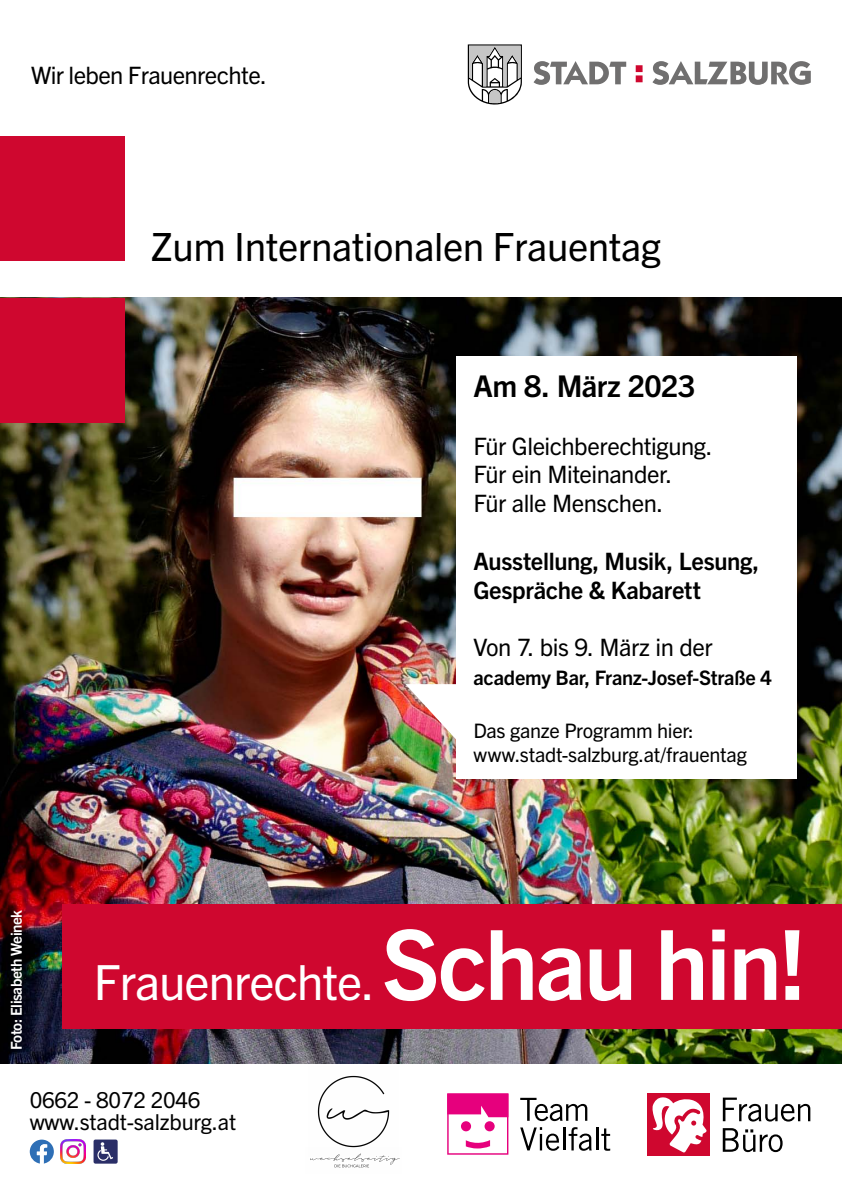
<style>
.page{position:relative;width:842px;height:1192px;background:#fff}
.page>*{position:absolute;margin:0;border:0;box-sizing:border-box;transform-origin:0 0}
.t1{font:48.5px "Trade Gothic Next LT Pro";letter-spacing:-.025em;color:#fff}
.t2{font:39px "Trade Gothic Next LT Pro";letter-spacing:-.01em;color:#000}
.t3{font:700 30px "Trade Gothic Next LT Pro";letter-spacing:-.02em;color:#000}
.t4{font:24px/28.8px "Trade Gothic Next LT Pro";letter-spacing:-.025em;color:#000}
.t5{font:700 24px/28.8px "Trade Gothic Next LT Pro";letter-spacing:-.015em;color:#000}
.t6{font:22px/22px "Trade Gothic Next LT Pro";letter-spacing:-.01em;color:#000}
.t7{font:20px/24px "Trade Gothic Next LT Pro";letter-spacing:-.015em;color:#000}
.t8{font:700 20px "Trade Gothic Next LT Pro";letter-spacing:-.015em;color:#000}
.t9{font:700 15px "Trade Gothic Next LT Pro";letter-spacing:-.025em;color:#fff}
.s1{font-weight:700;font-size:97px}
</style>
<div class="page">
<img style="left:0;top:298px;width:842px;height:766px">
<svg style="left:468px;top:44px;width:54px;height:61px"></svg>
<svg style="left:533px;top:61px;width:93px;height:24px"></svg>
<svg style="left:636px;top:65px;width:7px;height:17px"></svg>
<svg style="left:652px;top:61px;width:159px;height:24px"></svg>
<div style="left:0;top:136px;width:125px;height:125px;background:#cf072f"></div>
<div style="left:0;top:298px;width:125px;height:125px;background:#cf072f"></div>
<div style="left:62px;top:904px;width:780px;height:125px;background:#cf072f"></div>
<svg style="left:723px;top:1098px;width:87px;height:54px"></svg>
<div style="left:647px;top:1093px;width:63px;height:63px;background:#cf072f"></div>
<svg style="left:652px;top:1097px;width:54px;height:55px"></svg>
<svg style="left:520px;top:1127px;width:39px;height:24px"></svg>
<hr style="left:563px;top:1127px;width:2px;height:23px;background:#000">
<svg style="left:569px;top:1127px;width:23px;height:24px"></svg>
<hr style="left:596px;top:1127px;width:2px;height:23px;background:#000">
<svg style="left:601px;top:1128px;width:9px;height:23px"></svg>
<svg style="left:520px;top:1098px;width:67px;height:23px"></svg>
<svg style="left:447px;top:1093px;width:61px;height:62px"></svg>
<img style="left:317px;top:1075px;width:73px;height:73px">
<img style="left:310px;top:1153px;width:90px;height:15px">
<div style="left:456px;top:357px;width:341px;height:422px;background:#fff"></div>
<img style="left:405px;top:684px;width:51px;height:56px">
<svg style="left:30px;top:1140px;width:24px;height:24px"></svg>
<img style="left:61px;top:1140px;width:24px;height:24px">
<div style="left:94px;top:1140px;width:24px;height:24px;background:#2a2e67;border-radius:2px"></div>
<svg style="left:97px;top:1142px;width:16px;height:19px"></svg>
<p class="t4" style="left:31px;top:59px;width:237px">Wir leben Frauenrechte.</p>
<h2 class="t2" style="left:151px;top:219px;width:512px">Zum Internationalen Frauentag</h2>
<p class="t9" style="left:6px;top:1050px;width:142px;rotate:-90deg">Foto: Elisabeth Weinek</p>
<p class="t3" style="left:473px;top:365px;width:223px">Am 8. März 2023</p>
<p class="t4" style="left:473px;top:430px;width:241px">Für Gleichberechtigung.<br>Für ein Miteinander.<br>Für alle Menschen.</p>
<p class="t5" style="left:473px;top:545px;width:287px">Ausstellung, Musik, Lesung,<br>Gespräche &amp; Kabarett</p>
<p class="t4" style="left:473px;top:632px;width:241px">Von 7. bis 9. März in der</p>
<p class="t8" style="left:473px;top:664px;width:300px">academy Bar, Franz-Josef-Straße 4</p>
<p class="t7" style="left:473px;top:717px;width:275px">Das ganze Programm hier: www.stadt-salzburg.at/frauentag</p>
<h1 class="t1" style="left:94px;top:948px;width:715px">Frauenrechte. <span class="s1">Schau hin!</span></h1>
<p class="t6" style="left:30px;top:1087px;width:208px">0662 - 8072 2046 www.stadt-salzburg.at</p>
</div>
